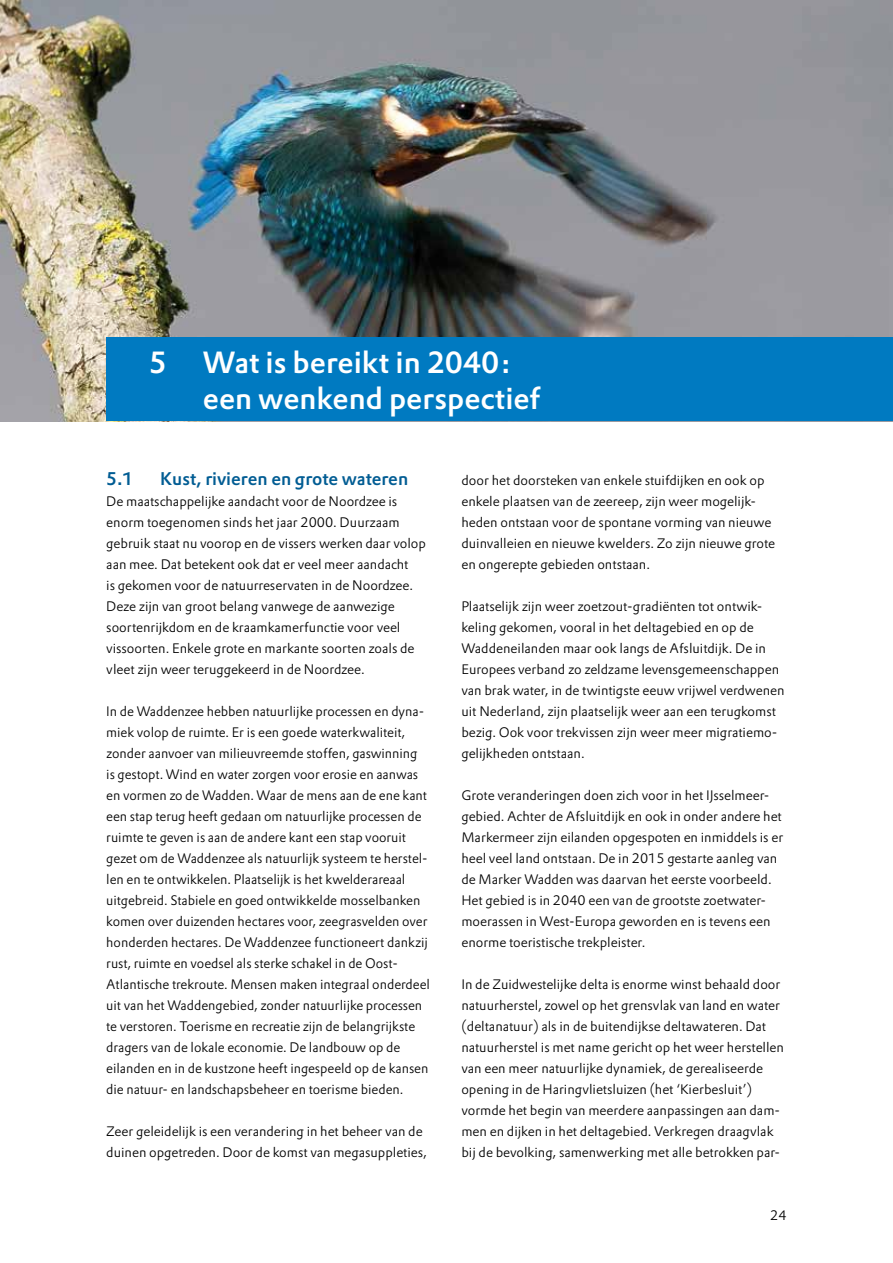
<style>
.page{position:relative;width:893px;height:1263px;background:#fff}
.page>*{position:absolute;margin:0;border:0;box-sizing:border-box;transform-origin:0 0}
.t1{font:30px/36px "DTL Prokyon T Medium";color:#fff}
.t2{font:18px "DTL Prokyon T Medium";letter-spacing:-.005em;color:#005c93}
.t3{font:13.5px/21px "DTL Prokyon T Light";color:#000}
</style>
<div class="page">
<img style="left:0;top:0;width:893px;height:422px">
<div style="left:106px;top:338px;width:787px;height:83px;background:#007ac1"></div>
<h1 class="t1" style="left:203px;top:344px;width:339px;text-indent:-54px">5 Wat is bereikt in 2040: een wenkend perspectief</h1>
<h2 class="t2" style="left:106px;top:466px;width:29px">5.1</h2>
<h2 class="t2" style="left:160px;top:466px;width:249px">Kust, rivieren en grote wateren</h2>
<p class="t3" style="left:106px;top:490px;width:321px">De maatschappelijke aandacht voor de Noordzee is enorm toegenomen sinds het jaar 2000. Duurzaam gebruik staat nu voorop en de vissers werken daar volop aan mee. Dat betekent ook dat er veel meer aandacht<br>is gekomen voor de natuurreservaten in de Noordzee.<br>Deze zijn van groot belang vanwege de aanwezige soortenrijkdom en de kraamkamerfunctie voor veel vissoorten. Enkele grote en markante soorten zoals de vleet zijn weer teruggekeerd in de Noordzee.</p>
<p class="t3" style="left:106px;top:700px;width:325px">In de Waddenzee hebben natuurlijke processen en dyna&shy;miek volop de ruimte. Er is een goede waterkwaliteit, zonder aanvoer van milieuvreemde stoffen, gaswinning<br>is gestopt. Wind en water zorgen voor erosie en aanwas en vormen zo de Wadden. Waar de mens aan de ene kant een stap terug heeft gedaan om natuurlijke processen de ruimte te geven is aan de andere kant een stap vooruit gezet om de Waddenzee als natuurlijk systeem te herstel&shy;len en te ontwikkelen. Plaatselijk is het kwelderareaal uitgebreid. Stabiele en goed ontwikkelde mosselbanken komen over duizenden hectares voor, zeegrasvelden over honderden hectares. De Waddenzee functioneert dankzij rust, ruimte en voedsel als sterke schakel in de Oost-Atlantische trekroute. Mensen maken integraal onderdeel uit van het Waddengebied, zonder natuurlijke processen te verstoren. Toerisme en recreatie zijn de belangrijkste dragers van de lokale economie. De landbouw op de eilanden en in de kustzone heeft ingespeeld op de kansen die natuur- en landschapsbeheer en toerisme bieden.</p>
<p class="t3" style="left:106px;top:1120px;width:322px">Zeer geleidelijk is een verandering in het beheer van de duinen opgetreden. Door de komst van megasuppleties,</p>
<p class="t3" style="left:461px;top:469px;width:315px">door het doorsteken van enkele stuifdijken en ook op enkele plaatsen van de zeereep, zijn weer mogelijk&shy;heden ontstaan voor de spontane vorming van nieuwe duinvalleien en nieuwe kwelders. Zo zijn nieuwe grote en ongerepte gebieden ontstaan.</p>
<p class="t3" style="left:461px;top:595px;width:325px">Plaatselijk zijn weer zoetzout- gradiënten tot ontwik&shy;keling gekomen, vooral in het deltagebied en op de Waddeneilanden maar ook langs de Afsluitdijk. De in Europees verband zo zeldzame levensgemeenschappen van brak water, in de twintigste eeuw vrijwel verdwenen uit Nederland, zijn plaatselijk weer aan een terugkomst bezig. Ook voor trekvissen zijn weer meer migratiemo&shy;gelijkheden ontstaan.</p>
<p class="t3" style="left:461px;top:784px;width:323px">Grote veranderingen doen zich voor in het IJsselmeer&shy;gebied. Achter de Afsluitdijk en ook in onder andere het Markermeer zijn eilanden opgespoten en inmiddels is er heel veel land ontstaan. De in 2015 gestarte aanleg van de Marker Wadden was daarvan het eerste voorbeeld.<br>Het gebied is in 2040 een van de grootste zoetwater&shy;moerassen in West- Europa geworden en is tevens een enorme toeristische trekpleister.</p>
<p class="t3" style="left:461px;top:973px;width:324px">In de Zuidwestelijke delta is enorme winst behaald door natuurherstel, zowel op het grensvlak van land en water (deltanatuur) als in de buitendijkse deltawateren. Dat natuurherstel is met name gericht op het weer herstellen van een meer natuurlijke dynamiek, de gerealiseerde opening in de Haringvlietsluizen (het ‘Kierbesluit’) vormde het begin van meerdere aanpassingen aan dam&shy;men en dijken in het deltagebied. Verkregen draagvlak bij de bevolking, samenwerking met alle betrokken par-</p>
<p class="t3" style="left:770px;top:1204px;width:18px">24</p>
</div>
